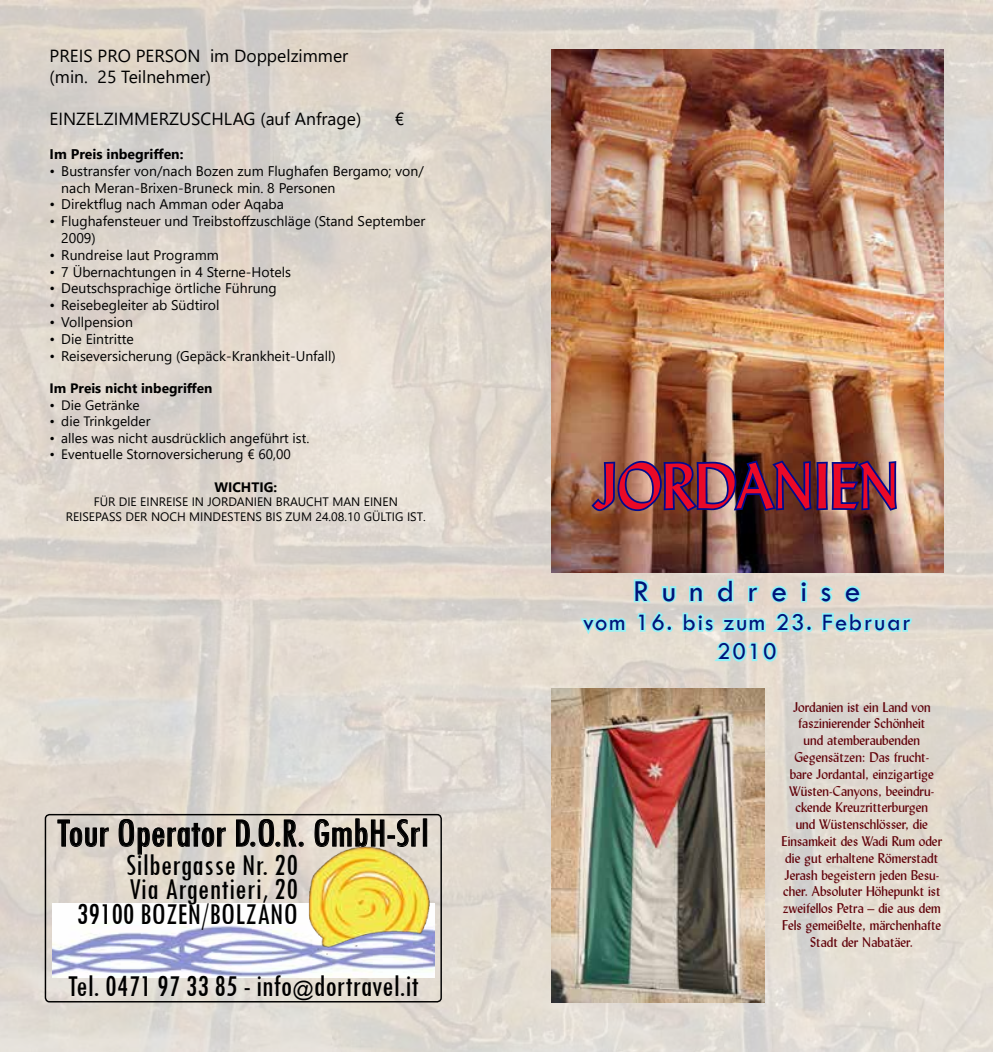
<style>
.page{position:relative;width:993px;height:1052px;background:#fff}
.page>*{position:absolute;margin:0;border:0;box-sizing:border-box;transform-origin:0 0}
.t1{font:63px "Lydian BT";color:#ea0927}
.t2{font:condensed 42px "Tw Cen";letter-spacing:-.01em;color:#000}
.t3{font:condensed 31.5px/24.5px "Tw Cen";color:#000;text-align:right}
.t4{font:31.5px "Tw Cen";color:#00137a}
.t5{font:24.5px/29.4px "Tw Cen";letter-spacing:.075em;color:#00137a;text-align:center}
.t6{font:17.5px/21px "Segoe UI";color:#000}
.t7{font:14px/16.8px "Segoe UI";color:#000}
.t8{font:14px/16.8px "Lydian BT";color:#62030b;text-align:center}
.t9{font:700 14px "Segoe UI";color:#000}
.t10{font:13.65px "Segoe UI";color:#000}
.t11{font:700 13.65px "Segoe UI";color:#000}
.t12{font:12.25px/14.7px "Segoe UI";color:#000;text-align:center}
.s1{font-size:21px}
</style>
<div class="page">
<img style="left:0;top:0;width:992px;height:1052px">
<img style="left:551px;top:688px;width:212px;height:314px">
<img style="left:551px;top:50px;width:392px;height:522px">
<img style="left:589px;top:458px;width:309px;height:56px">
<svg style="left:577px;top:576px;width:337px;height:88px;background:#d1ddd5"></svg>
<div style="left:45px;top:814px;width:396px;height:188px;border:1px solid #000;border-radius:4px"></div>
<img style="left:52px;top:903px;width:382px;height:74px">
<img style="left:304px;top:839px;width:130px;height:117px">
<svg style="left:57px;top:819px;width:52px;height:28px"></svg>
<svg style="left:118px;top:818px;width:108px;height:37px;background:#b8b1a9"></svg>
<svg style="left:235px;top:818px;width:69px;height:29px;background:#b5aea5"></svg>
<svg style="left:314px;top:818px;width:106px;height:29px;background:#b5afa4"></svg>
<div style="left:423px;top:819px;width:3px;height:27px;border:1px solid #000"></div>
<p class="t6" style="left:50px;top:44px;width:300px">PREIS PRO PERSON im Doppelzimmer (min. 25 Teilnehmer)</p>
<p class="t6" style="left:50px;top:107px;width:313px">EINZELZIMMERZUSCHLAG (auf Anfrage)</p>
<p class="t6" style="left:395px;top:107px;width:11px">€</p>
<p class="t9" style="left:50px;top:141px;width:135px">Im Preis inbegriffen:</p>
<p class="t7" style="left:61px;top:161px;width:364px;text-indent:-12px">• Bustransfer von/nach Bozen zum Flughafen Bergamo; von/ nach Meran-Brixen-Bruneck min. 8 Personen</p>
<p class="t7" style="left:50px;top:195px;width:236px">• Direktflug nach Amman oder Aqaba</p>
<p class="t7" style="left:61px;top:212px;width:365px;text-indent:-12px">• Flughafensteuer und Treibstoffzuschläge (Stand September<br>2009)</p>
<p class="t7" style="left:50px;top:245px;width:171px">• Rundreise laut Programm</p>
<p class="t7" style="left:50px;top:262px;width:243px">• 7 Übernachtungen in 4 Sterne-Hotels</p>
<p class="t7" style="left:50px;top:279px;width:228px">• Deutschsprachige örtliche Führung</p>
<p class="t7" style="left:50px;top:296px;width:171px">• Reisebegleiter ab Südtirol</p>
<p class="t7" style="left:50px;top:312px;width:85px">• Vollpension</p>
<p class="t7" style="left:50px;top:329px;width:86px">• Die Eintritte</p>
<p class="t7" style="left:50px;top:346px;width:287px">• Reiseversicherung (Gepäck-Krankheit-Unfall)</p>
<p class="t11" style="left:50px;top:376px;width:164px">Im Preis nicht inbegriffen</p>
<p class="t10" style="left:50px;top:392px;width:91px">• Die Getränke</p>
<p class="t10" style="left:50px;top:408px;width:102px">• die Trinkgelder</p>
<p class="t10" style="left:50px;top:425px;width:261px">• alles was nicht ausdrücklich angeführt ist.</p>
<p class="t10" style="left:50px;top:441px;width:243px">• Eventuelle Stornoversicherung € 60,00</p>
<p class="t11" style="left:214px;top:474px;width:64px">WICHTIG:</p>
<p class="t12" style="left:66px;top:494px;width:361px">FÜR DIE EINREISE IN JORDANIEN BRAUCHT MAN EINEN<br>REISEPASS DER NOCH MINDESTENS BIS ZUM 24.08.10 GÜLTIG IST.</p>
<h2 class="t2" style="left:57px;top:807px;width:373px">Tour Operator D.O.R. GmbH-Srl</h2>
<h3 class="t3" style="left:77px;top:851px;width:222px">Silbergasse Nr. 20<br>Via Argentieri, 20<br>39100 BOZEN/BOLZANO</h3>
<h3 class="t3" style="left:68px;top:973px;width:352px">Tel. 0471 97 33 85 - info<span class="s1">@</span>dortravel.it</h3>
<h1 class="t1" style="left:593px;top:447px;width:307px">JORDANIEN</h1>
<h3 class="t4" style="left:632px;top:571px;width:229px">R u n d r e i s e</h3>
<h3 class="t5" style="left:582px;top:607px;width:329px">vom 16. bis zum 23. Februar<br>2010</h3>
<p class="t8" style="left:781px;top:698px;width:162px">Jordanien ist ein Land von faszinierender Schönheit<br>und atemberaubenden<br>Gegensätzen: Das frucht&shy;bare Jordantal, einzigartige<br>Wüsten-Canyons, beeindru&shy;ckende Kreuzritterburgen<br>und Wüstenschlösser, die<br>Einsamkeit des Wadi Rum oder die gut erhaltene Römerstadt<br>Jerash begeistern jeden Besu&shy;cher. Absoluter Höhepunkt ist zweifellos Petra – die aus dem<br>Fels gemeißelte, märchenhafte<br>Stadt der Nabatäer.</p>
</div>
